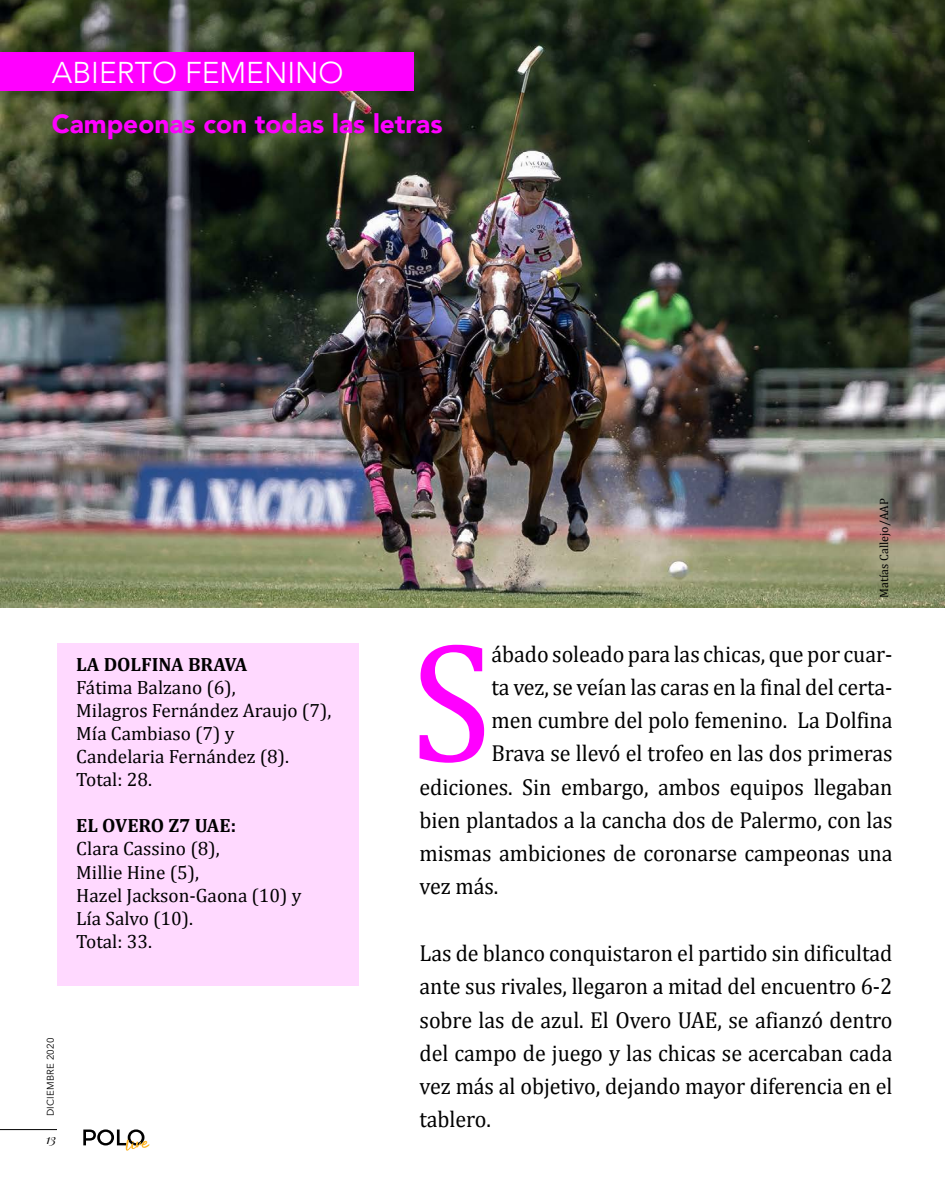
<style>
.page{position:relative;width:945px;height:1182px;background:#fff}
.page>*{position:absolute;margin:0;border:0;box-sizing:border-box;transform-origin:0 0}
.t1{font:172.81px "Cambria";color:#f0f;scale:.95 1}
.t2{font:300 30.01px "Avenir";color:#fff}
.t3{font:900 26.25px "Avenir";color:#f0f}
.t4{font:23.19px/33.2px "Cambria";letter-spacing:-.005em;color:#000;text-align:justify;scale:.95 1}
.t5{font:19.25px/23.1px "Cambria";color:#000}
.t6{font:700 19.25px "Cambria";color:#000}
.t7{font:italic 13.12px "Playfair Display";color:#000;scale:.95 1}
.t8{font:12.08px "Cambria";color:#000}
.t9{font:9.62px "Avenir Next LT Pro";letter-spacing:.025em;color:#000}
</style>
<div class="page">
<img style="left:0;top:0;width:945px;height:607px">
<div style="left:57px;top:643px;width:301px;height:342px;background:#ffd9ff"></div>
<div style="left:0;top:52px;width:413px;height:39px;background:#f0f"></div>
<hr style="left:0;top:1129px;width:57px;height:1px;background:#000">
<svg style="left:83px;top:1129px;width:66px;height:21px"></svg>
<p class="t2" style="left:52px;top:54px;width:293px">ABIERTO FEMENINO</p>
<p class="t3" style="left:52px;top:101px;width:392px">Campeonas con todas las letras</p>
<p class="t8" style="left:877px;top:598px;width:101px;rotate:-90deg">Matías Callejo/AAP</p>
<p class="t6" style="left:76px;top:650px;width:173px">LA DOLFINA BRAVA</p>
<p class="t5" style="left:76px;top:675px;width:257px">Fátima Balzano (6),<br>Milagros Fernández Araujo (7),<br>Mía Cambiaso (7) y<br>Candelaria Fernández (8).<br>Total: 28.</p>
<p class="t6" style="left:76px;top:812px;width:161px">EL OVERO Z7 UAE:</p>
<p class="t5" style="left:76px;top:837px;width:227px">Clara Cassino (8),<br>Millie Hine (5),<br>Hazel Jackson-Gaona (10) y<br>Lía Salvo (10).<br>Total: 33.</p>
<p class="t9" style="left:45px;top:1116px;width:80px;rotate:-90deg">DICIEMBRE 2020</p>
<p class="t7" style="left:46px;top:1128px;width:12px">13</p>
<h1 class="t1" style="left:411px;top:600px;width:87px">S</h1>
<p class="t4" style="left:492px;top:637px;width:424px">ábado soleado para las chicas, que por cuar-</p>
<p class="t4" style="left:492px;top:670px;width:424px">ta vez, se veían las caras en la final del certa-</p>
<p class="t4" style="left:492px;top:703px;width:424px">men cumbre del polo femenino. La Dolfina</p>
<p class="t4" style="left:492px;top:736px;width:424px">Brava se llevó el trofeo en las dos primeras</p>
<p class="t4" style="left:420px;top:770px;width:499px">ediciones. Sin embargo, ambos equipos llegaban</p>
<p class="t4" style="left:420px;top:803px;width:499px">bien plantados a la cancha dos de Palermo, con las</p>
<p class="t4" style="left:420px;top:836px;width:499px">mismas ambiciones de coronarse campeonas una</p>
<p class="t4" style="left:420px;top:869px;width:85px">vez más.</p>
<p class="t4" style="left:420px;top:936px;width:499px">Las de blanco conquistaron el partido sin dificultad ante sus rivales, llegaron a mitad del encuentro 6-2 sobre las de azul. El Overo UAE, se afianzó dentro del campo de juego y las chicas se acercaban cada vez más al objetivo, dejando mayor diferencia en el tablero.</p>
</div>
